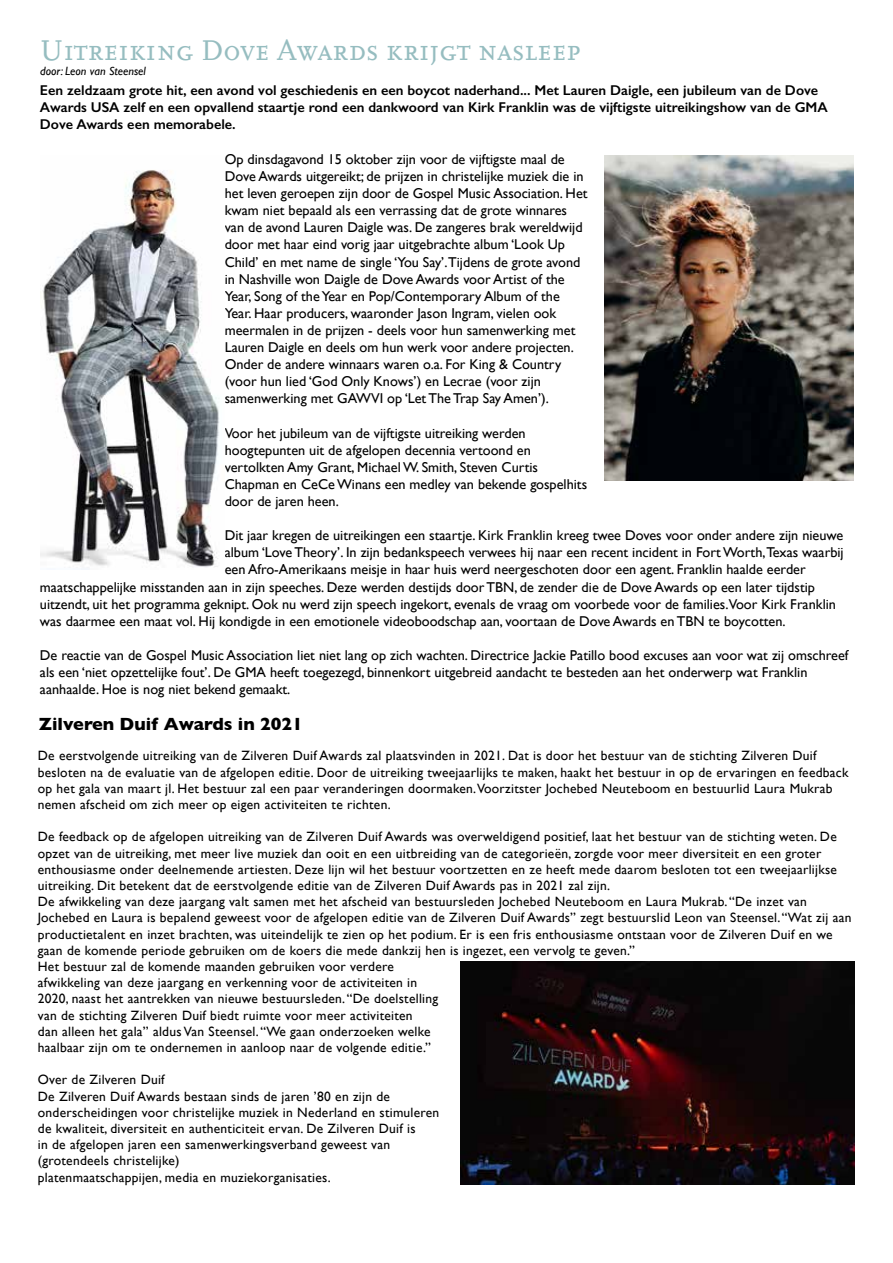
<style>
.page{position:relative;width:893px;height:1263px;background:#fff}
.page>*{position:absolute;margin:0;border:0;box-sizing:border-box;transform-origin:0 0}
.t1{font:30px "Scala Caps";color:#96bdc0}
.t2{font:700 18px "Gill Sans";color:#000}
.t3{font:14.25px/17.1px "Gill Sans";color:#000}
.t4{font:600 14.25px/17.1px "Gill Sans";color:#000}
.t5{font:13.5px/16.2px "Gill Sans";letter-spacing:.02em;color:#000}
.t6{font:italic 12px "Gill Sans";color:#000}
</style>
<div class="page">
<img style="left:40px;top:170px;width:180px;height:400px">
<img style="left:604px;top:155px;width:249px;height:325px">
<img style="left:460px;top:962px;width:395px;height:222px">
<h1 class="t1" style="left:40px;top:33px;width:542px">Uitreiking Dove Awards krijgt nasleep</h1>
<p class="t4" style="left:40px;top:81px;width:789px">Een zeldzaam grote hit, een avond vol geschiedenis en een boycot naderhand... Met Lauren Daigle, een jubileum van de Dove<br>Awards USA zelf en een opvallend staartje rond een dankwoord van Kirk Franklin was de vijftigste uitreikingshow van de GMA<br>Dove Awards een memorabele.</p>
<p class="t3" style="left:225px;top:150px;width:364px">Op dinsdagavond 15 oktober zijn voor de vijftigste maal de Dove Awards uitgereikt; de prijzen in christelijke muziek die in het leven geroepen zijn door de Gospel Music Association. Het kwam niet bepaald als een verrassing dat de grote winnares van de avond Lauren Daigle was. De zangeres brak wereldwijd door met haar eind vorig jaar uitgebrachte album ‘Look Up Child’ en met name de single ‘You Say’.Tijdens de grote avond in Nashville won Daigle de Dove Awards voor Artist of the Year, Song of the Year en Pop/Contemporary Album of the Year. Haar producers, waaronder Jason Ingram, vielen ook meermalen in de prijzen - deels voor hun samenwerking met Lauren Daigle en deels om hun werk voor andere projecten.<br>Onder de andere winnaars waren o.a. For King &amp; Country (voor hun lied ‘God Only Knows’) en Lecrae (voor zijn samenwerking met GAWVI op ‘Let The Trap Say Amen’).</p>
<p class="t3" style="left:225px;top:424px;width:364px">Voor het jubileum van de vijftigste uitreiking werden hoogtepunten uit de afgelopen decennia vertoond en vertolkten Amy Grant, Michael W. Smith, Steven Curtis Chapman en CeCe Winans een medley van bekende gospelhits door de jaren heen.</p>
<p class="t3" style="left:225px;top:527px;width:620px">Dit jaar kregen de uitreikingen een staartje. Kirk Franklin kreeg twee Doves voor onder andere zijn nieuwe</p>
<p class="t3" style="left:225px;top:544px;width:620px">album ‘Love Theory’. In zijn bedankspeech verwees hij naar een recent incident in Fort Worth,Texas waarbij</p>
<p class="t3" style="left:225px;top:561px;width:582px">een Afro-Amerikaans meisje in haar huis werd neergeschoten door een agent. Franklin haalde eerder</p>
<p class="t3" style="left:40px;top:578px;width:776px">maatschappelijke misstanden aan in zijn speeches. Deze werden destijds door TBN, de zender die de Dove Awards op een later tijdstip</p>
<p class="t3" style="left:40px;top:595px;width:798px">uitzendt, uit het programma geknipt. Ook nu werd zijn speech ingekort, evenals de vraag om voorbede voor de families.Voor Kirk Franklin</p>
<p class="t3" style="left:40px;top:612px;width:747px">was daarmee een maat vol. Hij kondigde in een emotionele videoboodschap aan, voortaan de Dove Awards en TBN te boycotten.</p>
<p class="t3" style="left:40px;top:646px;width:810px">De reactie van de Gospel Music Association liet niet lang op zich wachten. Directrice Jackie Patillo bood excuses aan voor wat zij omschreef als een ‘niet opzettelijke fout’. De GMA heeft toegezegd, binnenkort uitgebreid aandacht te besteden aan het onderwerp wat Franklin aanhaalde. Hoe is nog niet bekend gemaakt.</p>
<p class="t6" style="left:40px;top:64px;width:107px">door: Leon van Steensel</p>
<h2 class="t2" style="left:39px;top:710px;width:266px">Zilveren Duif Awards in 2021</h2>
<p class="t5" style="left:38px;top:748px;width:812px">De eerstvolgende uitreiking van de Zilveren Duif Awards zal plaatsvinden in 2021. Dat is door het bestuur van de stichting Zilveren Duif besloten na de evaluatie van de afgelopen editie. Door de uitreiking tweejaarlijks te maken, haakt het bestuur in op de ervaringen en feedback op het gala van maart jl. Het bestuur zal een paar veranderingen doormaken. Voorzitster Jochebed Neuteboom en bestuurlid Laura Mukrab nemen afscheid om zich meer op eigen activiteiten te richten.</p>
<p class="t5" style="left:38px;top:829px;width:815px">De feedback op de afgelopen uitreiking van de Zilveren Duif Awards was overweldigend positief, laat het bestuur van de stichting weten. De opzet van de uitreiking, met meer live muziek dan ooit en een uitbreiding van de categorieën, zorgde voor meer diversiteit en een groter enthousiasme onder deelnemende artiesten. Deze lijn wil het bestuur voortzetten en ze heeft mede daarom besloten tot een tweejaarlijkse uitreiking. Dit betekent dat de eerstvolgende editie van de Zilveren Duif Awards pas in 2021 zal zijn.<br>De afwikkeling van deze jaargang valt samen met het afscheid van bestuursleden Jochebed Neuteboom en Laura Mukrab. “De inzet van Jochebed en Laura is bepalend geweest voor de afgelopen editie van de Zilveren Duif Awards” zegt bestuurslid Leon van Steensel. “Wat zij aan productietalent en inzet brachten, was uiteindelijk te zien op het podium. Er is een fris enthousiasme ontstaan voor de Zilveren Duif en we gaan de komende periode gebruiken om de koers die mede dankzij hen is ingezet, een vervolg te geven.”<br>Het bestuur zal de komende maanden gebruiken voor verdere<br>afwikkeling van deze jaargang en verkenning voor de activiteiten in<br>2020, naast het aantrekken van nieuwe bestuursleden. “De doelstelling<br>van de stichting Zilveren Duif biedt ruimte voor meer activiteiten<br>dan alleen het gala” aldus Van Steensel. “We gaan onderzoeken welke<br>haalbaar zijn om te ondernemen in aanloop naar de volgende editie.”</p>
<p class="t5" style="left:38px;top:1072px;width:403px">Over de Zilveren Duif<br>De Zilveren Duif Awards bestaan sinds de jaren ’80 en zijn de onderscheidingen voor christelijke muziek in Nederland en stimuleren de kwaliteit, diversiteit en authenticiteit ervan. De Zilveren Duif is<br>in de afgelopen jaren een samenwerkingsverband geweest van (grotendeels christelijke)<br>platenmaatschappijen, media en muziekorganisaties.</p>
</div>
